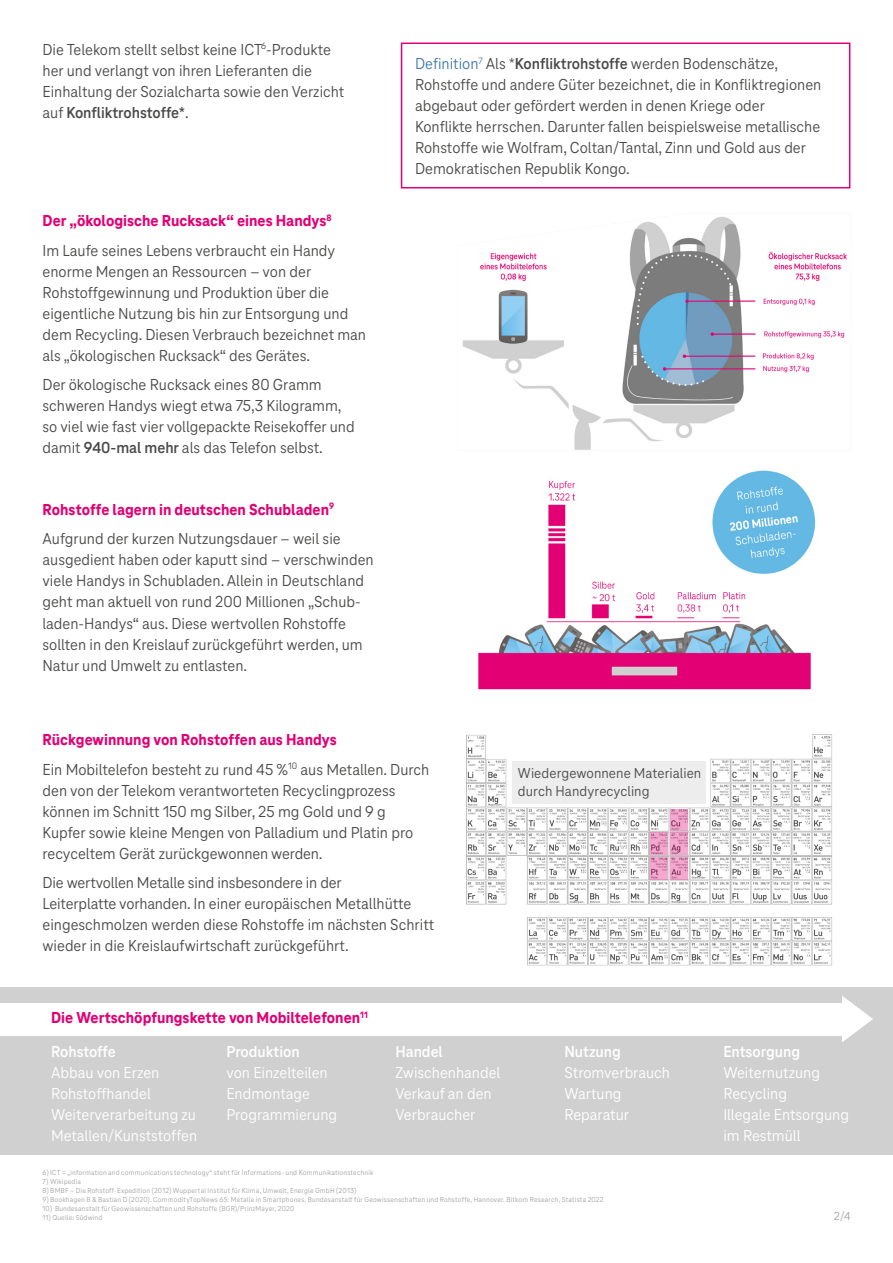
<style>
.page{position:relative;width:893px;height:1263px;background:#fff}
.page>*{position:absolute;margin:0;border:0;box-sizing:border-box;transform-origin:0 0}
.t1{font:16.5px/21px "Tele Neo";color:#4a4a49}
.t2{font:16.5px/21px "Tele Neo";color:#fff}
.t3{font:700 16.5px "Tele Neo";color:#fff}
.t4{font:800 16.5px "Tele Neo";color:#e20074}
.t5{font:15px/18px "Tele Neo";letter-spacing:.005em;color:#4a4a49}
.t6{font:12px "Tele Neo";color:#a3a3a3}
.t7{font:7.5px "Tele Neo";letter-spacing:.02em;color:#a3a3a3}
.s1{font-weight:700}
.s2{font-weight:800;color:#e20074}
.s3{color:#427aab}
</style>
<div class="page">
<img style="left:478px;top:470px;width:338px;height:220px">
<img style="left:462px;top:216px;width:385px;height:234px">
<div style="left:401px;top:43px;width:449px;height:145px;border:2px solid #e20074"></div>
<div style="left:0;top:987px;width:893px;height:168px;background:#d0d0d0"></div>
<svg style="left:842px;top:996px;width:31px;height:46px"></svg>
<div style="left:0;top:1002px;width:842px;height:33px;background:#fff"></div>
<img style="left:466px;top:734px;width:366px;height:232px">
<div style="left:510px;top:753px;width:164px;height:46px;background:#fff"></div>
<svg style="left:670px;top:833px;width:18px;height:22px"></svg>
<div style="left:512px;top:761px;width:194px;height:43px;background:#ededed"></div>
<svg style="left:670px;top:857px;width:18px;height:22px"></svg>
<svg style="left:670px;top:809px;width:18px;height:22px"></svg>
<svg style="left:650px;top:832px;width:18px;height:23px"></svg>
<svg style="left:650px;top:857px;width:18px;height:22px"></svg>
<div style="left:538px;top:733px;width:92px;height:23px;background:#fff"></div>
<p class="t1" style="left:43px;top:39px;width:303px">Die Telekom stellt selbst keine ICT<sup>6</sup>-Produkte her und verlangt von ihren Lieferanten die Einhaltung der Sozialcharta sowie den Verzicht auf <span class="s1">Konfliktrohstoffe*</span>.</p>
<p class="t1" style="left:43px;top:206px;width:294px;line-height:29.5px"><span class="s2">Der „ökologische Rucksack“ eines Handys</span><sup>8<br></sup>Im Laufe seines Lebens verbraucht ein Handy</p>
<p class="t1" style="left:43px;top:261px;width:325px">enorme Mengen an Ressourcen – von der Rohstoffgewinnung und Produktion über die eigentliche Nutzung bis hin zur Entsorgung und dem Recycling. Diesen Verbrauch bezeichnet man als „ökologischen Rucksack“ des Gerätes.</p>
<p class="t1" style="left:43px;top:374px;width:314px">Der ökologische Rucksack eines 80 Gramm schweren Handys wiegt etwa 75,3 Kilogramm, so viel wie fast vier vollgepackte Reisekoffer und damit <span class="s1">940-mal mehr</span> als das Telefon selbst.</p>
<p class="t1" style="left:43px;top:495px;width:300px;line-height:29.5px"><span class="s2">Rohstoffe lagern in deutschen Schubladen</span><sup>9<br></sup>Aufgrund der kurzen Nutzungsdauer – weil sie</p>
<p class="t1" style="left:43px;top:550px;width:333px">ausgedient haben oder kaputt sind – verschwinden viele Handys in Schubladen. Allein in Deutschland geht man aktuell von rund 200 Millionen „Schub&shy;laden-Handys“ aus. Diese wertvollen Rohstoffe sollten in den Kreislauf zurückgeführt werden, um Natur und Umwelt zu entlasten.</p>
<p class="t1" style="left:415px;top:53px;width:408px"><span class="s3">Definition</span><sup>7</sup> Als *<span class="s1">Konfliktrohstoffe</span> werden Bodenschätze, Rohstoffe und andere Güter bezeichnet, die in Konfliktregionen abgebaut oder gefördert werden in denen Kriege oder Konflikte herrschen. Darunter fallen beispielsweise metallische Rohstoffe wie Wolfram, Coltan/Tantal, Zinn und Gold aus der Demokratischen Republik Kongo.</p>
<p class="t1" style="left:43px;top:725px;width:388px;line-height:29.5px"><span class="s2">Rückgewinnung von Rohstoffen aus Handys<br></span>Ein Mobiltelefon besteht zu rund 45 %<sup>10</sup> aus Metallen. Durch</p>
<p class="t1" style="left:43px;top:780px;width:372px">den von der Telekom verantworteten Recyclingprozess können im Schnitt 150 mg Silber, 25 mg Gold und 9 g Kupfer sowie kleine Mengen von Palladium und Platin pro recyceltem Gerät zurückgewonnen werden.</p>
<p class="t1" style="left:43px;top:872px;width:393px">Die wertvollen Metalle sind insbesondere in der<br>Leiterplatte vorhanden. In einer europäischen Metallhütte eingeschmolzen werden diese Rohstoffe im nächsten Schritt wieder in die Kreislaufwirtschaft zurückgeführt.</p>
<p class="t5" style="left:518px;top:764px;width:185px">Wiedergewonnene Materialien durch Handyrecycling</p>
<p class="t4" style="left:51px;top:1008px;width:318px">Die Wertschöpfungskette von Mobiltelefonen<sup>11</sup></p>
<p class="t3" style="left:51px;top:1043px;width:66px">Rohstoffe</p>
<p class="t2" style="left:51px;top:1062px;width:148px">Abbau von Erzen<br>Rohstoffhandel<br>Weiterverarbeitung zu<br>Metallen/Kunststoffen</p>
<p class="t3" style="left:226px;top:1043px;width:75px">Produktion</p>
<p class="t2" style="left:226px;top:1062px;width:112px">von Einzelteilen<br>Endmontage<br>Programmierung</p>
<p class="t3" style="left:395px;top:1043px;width:49px">Handel</p>
<p class="t2" style="left:395px;top:1062px;width:106px">Zwischenhandel<br>Verkauf an den<br>Verbraucher</p>
<p class="t3" style="left:564px;top:1043px;width:58px">Nutzung</p>
<p class="t2" style="left:564px;top:1062px;width:107px">Stromverbrauch<br>Wartung<br>Reparatur</p>
<p class="t7" style="left:43px;top:1169px;width:332px">6) ICT = „information and communications technology“ steht für Informations- und Kommunikationstechnik</p>
<p class="t7" style="left:43px;top:1178px;width:40px">7) Wikipedia</p>
<p class="t7" style="left:43px;top:1187px;width:315px">8) BMBF – Die Rohstoff-Expedition (2012) Wuppertal Institut für Klima, Umwelt, Energie GmbH (2013)</p>
<p class="t7" style="left:43px;top:1196px;width:563px">9) Bookhagen B &amp; Bastian D (2020). CommodityTopNews 65: Metalle in Smartphones. Bundesanstalt für Geowissenschaften und Rohstoffe, Hannover. Bitkom Research, Statista 2022</p>
<p class="t7" style="left:43px;top:1205px;width:253px">10) Bundesanstalt für Geowissenschaften und Rohstoffe (BGR)/PrinzMayer, 2020</p>
<p class="t7" style="left:43px;top:1214px;width:61px">11) Quelle: Südwind</p>
<p class="t3" style="left:723px;top:1043px;width:78px">Entsorgung</p>
<p class="t2" style="left:723px;top:1062px;width:127px">Weiternutzung<br>Recycling<br>Illegale Entsorgung im Restmüll</p>
<p class="t6" style="left:834px;top:1210px;width:18px">2/4</p>
</div>
